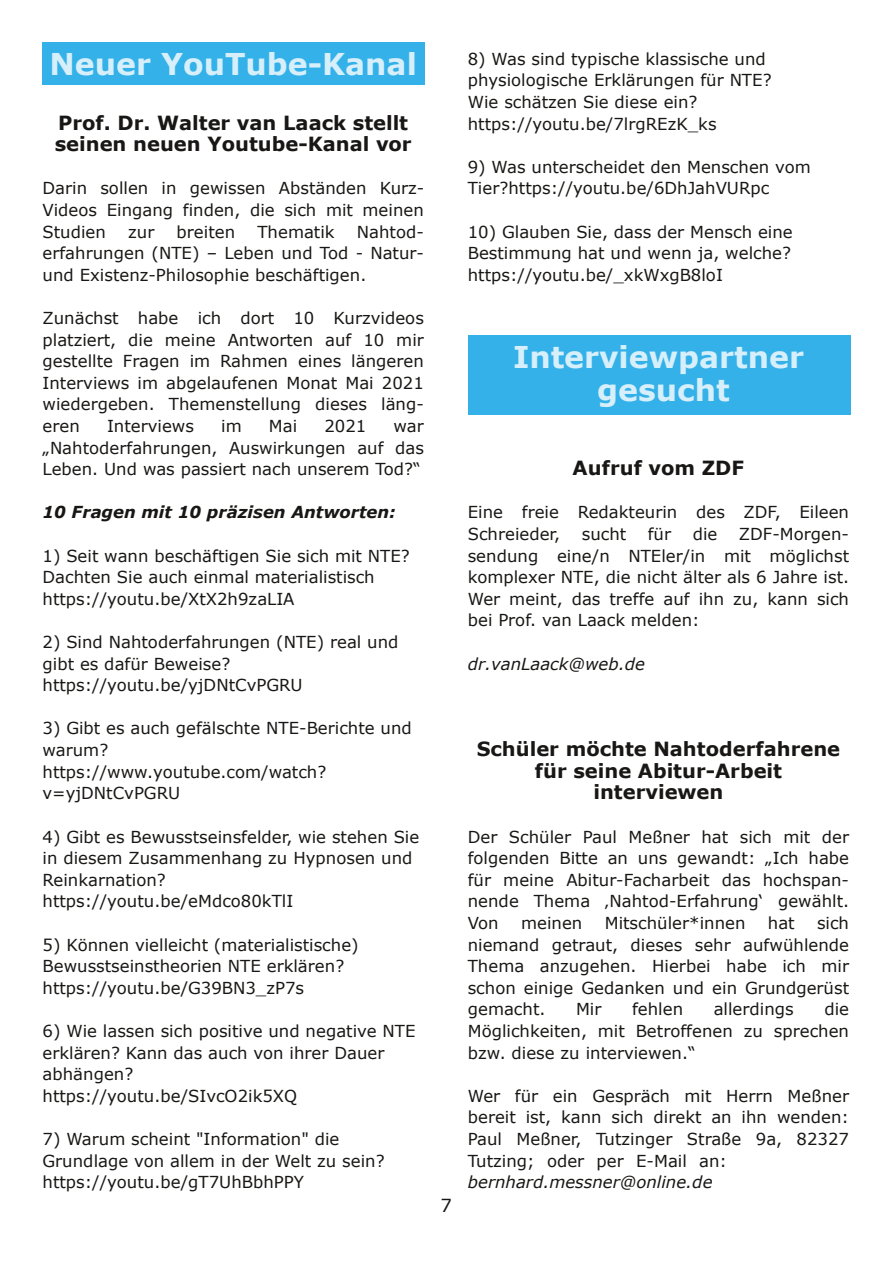
<style>
.page{position:relative;width:893px;height:1263px;background:#fff}
.page>*{position:absolute;margin:0;border:0;box-sizing:border-box;transform-origin:0 0}
.t1{font:700 30px/33px "Verdana";color:rgb(255 255 255/.8);text-align:center}
.t2{font:700 19.5px/21.6px "Verdana";color:#181715}
.t3{font:18px "Verdana";color:#181715}
.t4{font:16.5px/21.6px "Verdana";color:#181715;text-align:justify}
.t5{font:italic 16.5px "Verdana";color:#181715}
.t6{font:italic 700 16.5px "Verdana";color:#181715}
</style>
<div class="page">
<div style="left:468px;top:335px;width:382px;height:79px;background:#33b1e8"></div>
<div style="left:43px;top:43px;width:382px;height:42px;background:#33b1e8"></div>
<h1 class="t1" style="left:50px;top:46px;width:369px">Neuer YouTube-Kanal</h1>
<p class="t2" style="left:55px;top:111px;width:358px">Prof. Dr. Walter van Laack stellt seinen neuen Youtube-Kanal vor</p>
<p class="t4" style="left:43px;top:177px;width:383px">Darin sollen in gewissen Abständen Kurz-Videos Eingang finden, die sich mit meinen Studien</p>
<p class="t4" style="left:43px;top:220px;width:383px;text-indent:314px">Nahtod&shy;erfahrungen (NTE) – Leben und Tod - Natur&shy;und Existenz-Philosophie beschäftigen.</p>
<p class="t4" style="left:43px;top:307px;width:383px">Zunächst habe ich dort 10 Kurzvideos platziert, die meine Antworten auf 10 mir gestellte Fragen im Rahmen eines längeren Interviews im abgelaufenen Monat Mai 2021 wiedergeben. Themenstellung dieses läng&shy;eren</p>
<p class="t4" style="left:128px;top:220px;width:28px">zur</p>
<p class="t4" style="left:177px;top:220px;width:60px">breiten</p>
<p class="t4" style="left:257px;top:220px;width:79px">Thematik</p>
<p class="t4" style="left:107px;top:415px;width:89px">Interviews</p>
<p class="t4" style="left:221px;top:415px;width:22px">im</p>
<p class="t4" style="left:269px;top:415px;width:30px">Mai</p>
<p class="t4" style="left:324px;top:415px;width:43px">2021</p>
<p class="t4" style="left:43px;top:415px;width:383px;text-indent:351px">war „Nahtoderfahrungen, Auswirkungen auf das Leben. Und was passiert nach unserem Tod?“</p>
<p class="t6" style="left:43px;top:502px;width:355px">10 Fragen mit 10 präzisen Antworten:</p>
<p class="t4" style="left:43px;top:544px;width:369px;text-align:left">1) Seit wann beschäftigen Sie sich mit NTE?<br>Dachten Sie auch einmal materialistisch https://youtu.be/XtX2h9zaLIA</p>
<p class="t4" style="left:43px;top:631px;width:358px;text-align:left">2) Sind Nahtoderfahrungen (NTE) real und gibt es dafür Beweise? https://youtu.be/yjDNtCvPGRU</p>
<p class="t4" style="left:43px;top:717px;width:371px;text-align:left">3) Gibt es auch gefälschte NTE-Berichte und warum?<br>https://www.youtube.com/watch? v=yjDNtCvPGRU</p>
<p class="t4" style="left:43px;top:825px;width:378px;text-align:left">4) Gibt es Bewusstseinsfelder, wie stehen Sie in diesem Zusammenhang zu Hypnosen und Reinkarnation? https://youtu.be/eMdco80kTlI</p>
<p class="t4" style="left:43px;top:933px;width:318px;text-align:left">5) Können vielleicht (materialistische)<br>Bewusstseinstheorien NTE erklären? https://youtu.be/G39BN3_zP7s</p>
<p class="t4" style="left:43px;top:1019px;width:374px;text-align:left">6) Wie lassen sich positive und negative NTE erklären? Kann das auch von ihrer Dauer abhängen?<br>https://youtu.be/SIvcO2ik5XQ</p>
<p class="t4" style="left:43px;top:1127px;width:344px;text-align:left">7) Warum scheint "Information" die<br>Grundlage von allem in der Welt zu sein? https://youtu.be/gT7UhBbhPPY</p>
<p class="t4" style="left:468px;top:47px;width:305px;text-align:left">8) Was sind typische klassische und physiologische Erklärungen für NTE?<br>Wie schätzen Sie diese ein? https://youtu.be/7lrgREzK_ks</p>
<p class="t4" style="left:468px;top:155px;width:345px">9) Was unterscheidet den Menschen vom<br>Tier?https://youtu.be/6DhJahVURpc</p>
<p class="t4" style="left:468px;top:220px;width:326px">10) Glauben Sie, dass der Mensch eine Bestimmung hat und wenn ja, welche? https://youtu.be/_xkWxgB8loI</p>
<h1 class="t1" style="left:513px;top:339px;width:292px">Interviewpartner gesucht</h1>
<p class="t2" style="left:573px;top:457px;width:173px">Aufruf vom ZDF</p>
<p class="t4" style="left:468px;top:501px;width:383px">Eine freie Redakteurin des ZDF, Eileen<br>Schreieder,</p>
<p class="t4" style="left:582px;top:523px;width:46px">sucht</p>
<p class="t4" style="left:648px;top:523px;width:25px">für</p>
<p class="t4" style="left:693px;top:523px;width:26px">die</p>
<p class="t4" style="left:468px;top:523px;width:383px;text-indent:271px">ZDF-Morgen&shy;sendung eine/n NTEler/in mit möglichst komplexer NTE, die nicht älter als 6 Jahre ist.<br>Wer meint, das treffe auf ihn zu, kann sich bei Prof. van Laack melden:</p>
<p class="t5" style="left:468px;top:653px;width:179px">dr.vanLaack@web.de</p>
<p class="t3" style="left:441px;top:1193px;width:13px">7</p>
<p class="t2" style="left:477px;top:737px;width:365px;text-align:center">Schüler möchte Nahtoderfahrene für seine Abitur-Arbeit interviewen</p>
<p class="t4" style="left:468px;top:825px;width:383px">Der Schüler Paul Meßner hat sich mit der folgenden Bitte an uns gewandt: „Ich habe für meine Abitur-Facharbeit das hochspan&shy;nende Thema ‚Nahtod-Erfahrung‘ gewählt.<br>Von</p>
<p class="t4" style="left:468px;top:911px;width:383px;text-indent:349px">sich niemand getraut, dieses sehr aufwühlende Thema anzugehen. Hierbei habe ich mir schon einige Gedanken und ein Grundgerüst gemacht.</p>
<p class="t4" style="left:521px;top:911px;width:63px">meinen</p>
<p class="t4" style="left:605px;top:911px;width:142px">Mitschüler*innen</p>
<p class="t4" style="left:768px;top:911px;width:28px">hat</p>
<p class="t4" style="left:576px;top:998px;width:27px">Mir</p>
<p class="t4" style="left:632px;top:998px;width:53px">fehlen</p>
<p class="t4" style="left:714px;top:998px;width:82px">allerdings</p>
<p class="t4" style="left:468px;top:998px;width:383px;text-indent:357px">die Möglichkeiten, mit Betroffenen zu sprechen bzw. diese zu interviewen.“</p>
<p class="t4" style="left:468px;top:1084px;width:383px">Wer für ein Gespräch mit Herrn Meßner bereit ist, kann sich direkt an ihn wenden:<br>Paul Meßner, Tutzinger Straße 9a, 82327<br>Tutzing; oder per E-Mail an:</p>
<p class="t5" style="left:468px;top:1171px;width:246px">bernhard.messner@online.de</p>
</div>
